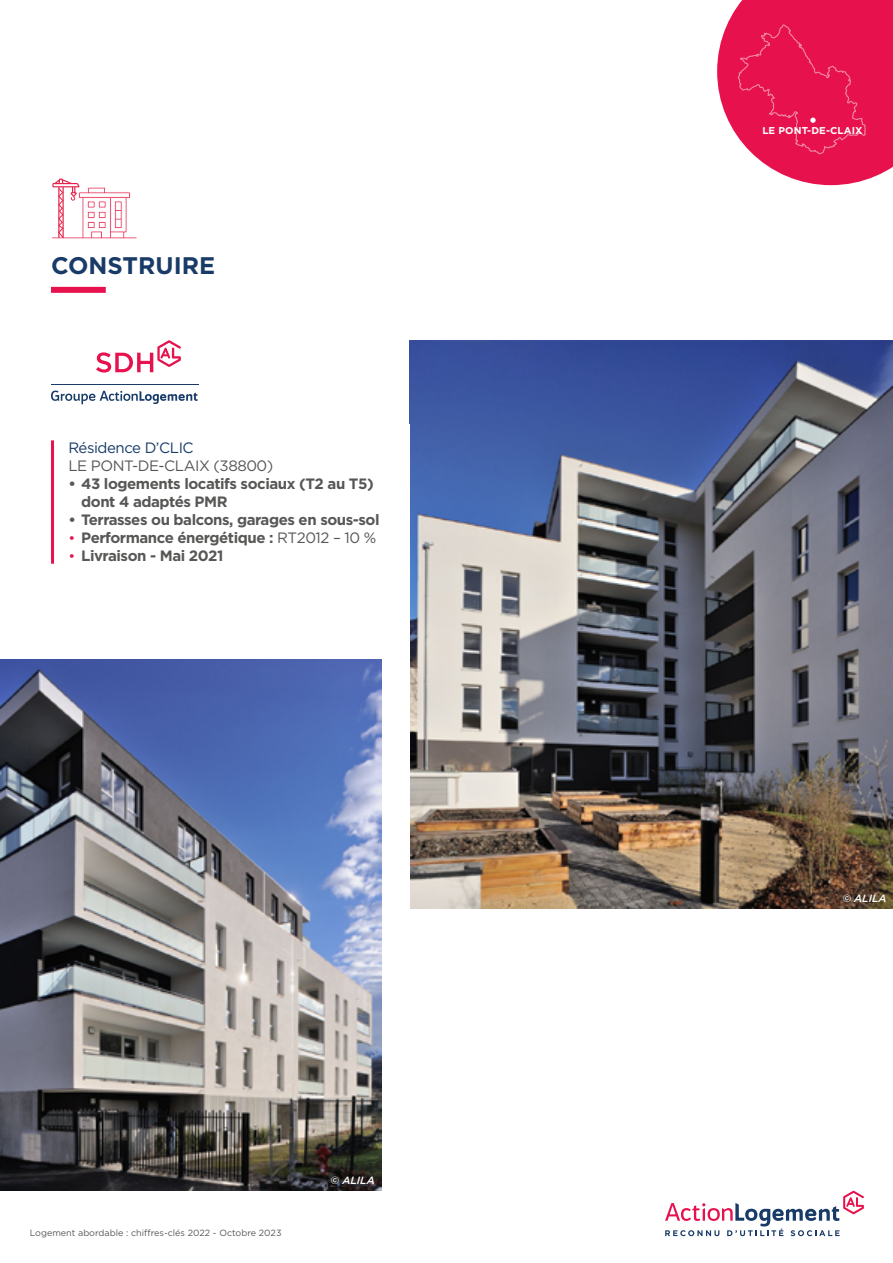
<style>
.page{position:relative;width:893px;height:1263px;background:#fff}
.page>*{position:absolute;margin:0;border:0;box-sizing:border-box;transform-origin:0 0}
.t1{font:700 24px "Gotham";color:#183b68}
.t2{font:700 15px/18px "Gotham";letter-spacing:-.03em;color:#575756}
.t3{font:15px "Gotham";letter-spacing:-.03em;color:#575756}
.t4{font:15px "Gotham";letter-spacing:-.03em;color:#183b68}
.t5{font:italic 500 10.5px "Gotham";color:#fff}
.t6{font:700 9.9px "Gotham";letter-spacing:.01em;color:#fff}
.t7{font:9px "Gotham";color:#575756}
.s1{font-weight:400;font-size:14.25px;color:#e6114d}
.s2{font-weight:400}
</style>
<div class="page">
<svg style="left:665px;top:1191px;width:199px;height:45px"></svg>
<svg style="left:52px;top:179px;width:85px;height:60px"></svg>
<div style="left:51px;top:287px;width:55px;height:6px;background:#e6114d"></div>
<img style="left:410px;top:340px;width:483px;height:569px">
<hr style="left:51px;top:440px;width:3px;height:124px;background:#e6114d">
<svg style="left:51px;top:391px;width:147px;height:13px"></svg>
<hr style="left:51px;top:384px;width:147px;height:1px;background:#183b68">
<svg style="left:96px;top:340px;width:85px;height:33px"></svg>
<img style="left:0;top:660px;width:381px;height:531px">
<svg style="left:717px;top:0;width:176px;height:185px"></svg>
<h1 class="t1" style="left:51px;top:249px;width:166px">CONSTRUIRE</h1>
<p class="t4" style="left:68px;top:438px;width:127px">Résidence D’CLIC</p>
<p class="t3" style="left:68px;top:456px;width:207px">LE PONT-DE-CLAIX (38800)</p>
<p class="t2" style="left:81px;top:475px;width:294px;text-indent:-13px">• 43 logements locatifs sociaux (T2 au T5) dont 4 adaptés PMR</p>
<p class="t2" style="left:68px;top:511px;width:313px">• Terrasses ou balcons, garages en sous-sol</p>
<p class="t2" style="left:68px;top:529px;width:309px"><span class="s1">•</span> Performance énergétique : <span class="s2">RT2012 – 10 %</span></p>
<p class="t2" style="left:68px;top:547px;width:157px"><span class="s1">•</span> Livraison - Mai 2021</p>
<p class="t7" style="left:30px;top:1227px;width:253px">Logement abordable : chiffres-clés 2022 - Octobre 2023</p>
<p class="t5" style="left:331px;top:1174px;width:46px">© ALILA</p>
<p class="t6" style="left:762px;top:124px;width:102px">LE PONT-DE-CLAIX</p>
<p class="t5" style="left:842px;top:892px;width:46px">© ALILA</p>
</div>
